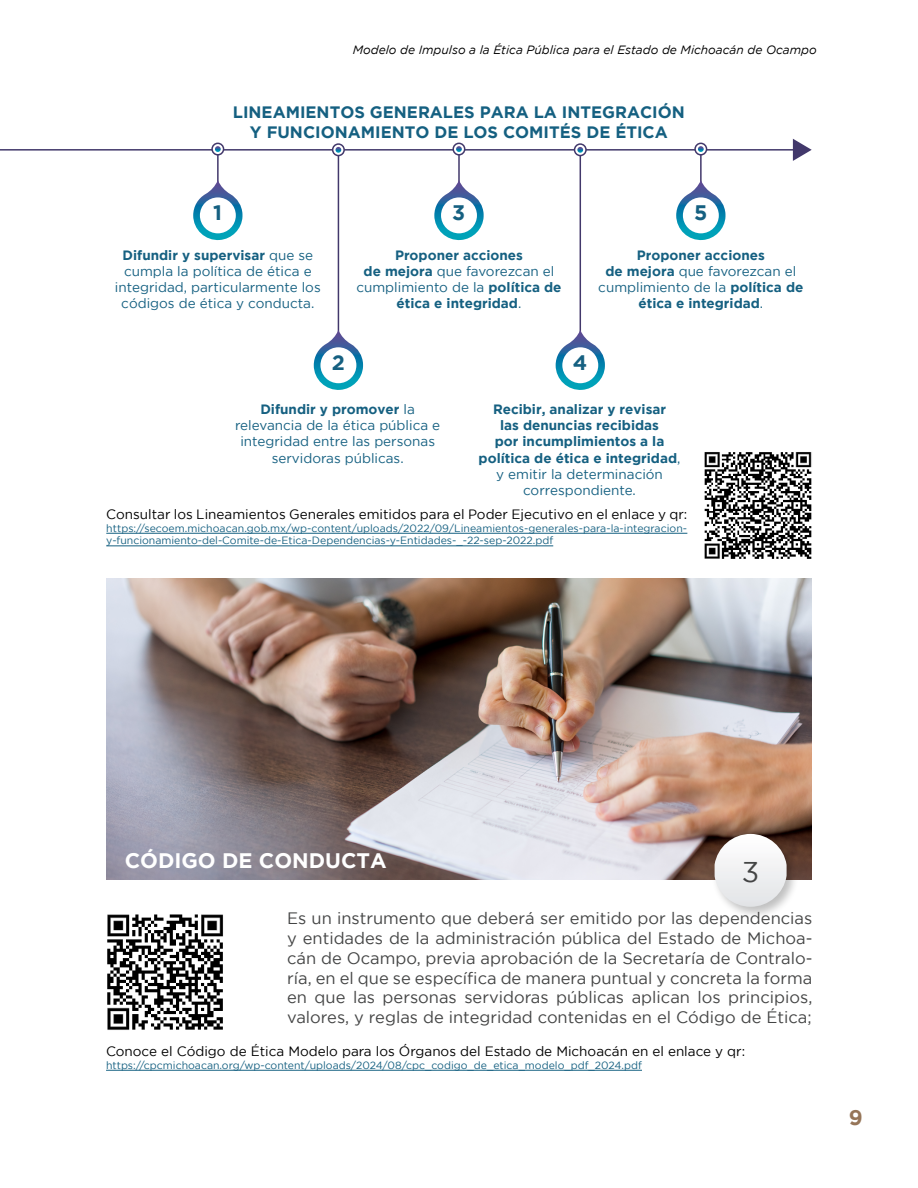
<style>
.page{position:relative;width:918px;height:1188px;background:#fff}
.page>*{position:absolute;margin:0;border:0;box-sizing:border-box;transform-origin:0 0}
.t1{font:28.5px "Gotham";color:#444545}
.t2{font:700 21px "Gotham";color:#fff}
.t3{font:700 21px "Gotham";color:#156081}
.t4{font:700 21px "Gotham";color:#967558}
.t5{font:16.5px/19.8px "Gotham";color:#444545;text-align:justify}
.t6{font:700 16.5px/19.8px "Gotham";color:#156081;text-align:center}
.t7{font:700 13.5px/16.2px "Gotham";color:#156081;text-align:center}
.t8{font:13.5px/16.2px "Gotham";color:#156081;text-align:center}
.t9{font:13.5px "Gotham";color:#000}
.t10{font:italic 12px "Gotham";color:#000}
.t11{font:10.5px/12.6px "Gotham";color:#156081}
.s1{font-weight:700}
.s2{font-weight:400}
</style>
<div class="page">
<hr style="left:0;top:149px;width:796px;height:2px;background:#42386b">
<svg style="left:793px;top:139px;width:19px;height:22px"></svg>
<hr style="left:106px;top:533px;width:581px;height:1px;background:#156081">
<hr style="left:106px;top:546px;width:447px;height:1px;background:#156081">
<div style="left:212px;top:143px;width:12px;height:12px;background:#fff;border-radius:50%"></div>
<div style="left:211px;top:143px;width:13px;height:13px;border:2px solid #42386b;border-radius:50%"></div>
<hr style="left:217px;top:155px;width:2px;height:34px;background:#42386b">
<svg style="left:193px;top:180px;width:49px;height:61px"></svg>
<div style="left:200px;top:197px;width:36px;height:36px;background:#fff;border-radius:50%"></div>
<svg style="left:215px;top:146px;width:6px;height:6px"></svg>
<div style="left:453px;top:143px;width:12px;height:12px;background:#fff;border-radius:50%"></div>
<div style="left:452px;top:143px;width:13px;height:13px;border:2px solid #42386b;border-radius:50%"></div>
<hr style="left:458px;top:155px;width:2px;height:34px;background:#42386b">
<svg style="left:434px;top:180px;width:50px;height:61px"></svg>
<div style="left:441px;top:197px;width:36px;height:36px;background:#fff;border-radius:50%"></div>
<svg style="left:456px;top:146px;width:6px;height:6px"></svg>
<div style="left:695px;top:143px;width:12px;height:12px;background:#fff;border-radius:50%"></div>
<div style="left:694px;top:143px;width:13px;height:13px;border:2px solid #42386b;border-radius:50%"></div>
<hr style="left:700px;top:155px;width:2px;height:34px;background:#42386b">
<svg style="left:676px;top:180px;width:49px;height:61px"></svg>
<div style="left:683px;top:197px;width:36px;height:36px;background:#fff;border-radius:50%"></div>
<svg style="left:698px;top:146px;width:6px;height:6px"></svg>
<div style="left:332px;top:143px;width:13px;height:13px;border:2px solid #42386b;border-radius:50%"></div>
<div style="left:574px;top:143px;width:13px;height:13px;border:2px solid #42386b;border-radius:50%"></div>
<hr style="left:338px;top:156px;width:1px;height:183px;background:#42386b">
<hr style="left:580px;top:156px;width:1px;height:183px;background:#42386b">
<svg style="left:314px;top:330px;width:49px;height:60px"></svg>
<svg style="left:556px;top:330px;width:49px;height:60px"></svg>
<div style="left:320px;top:347px;width:36px;height:36px;background:#fff;border-radius:50%"></div>
<div style="left:562px;top:347px;width:36px;height:36px;background:#fff;border-radius:50%"></div>
<svg style="left:336px;top:147px;width:5px;height:6px"></svg>
<svg style="left:577px;top:147px;width:6px;height:6px"></svg>
<img style="left:106px;top:578px;width:705px;height:302px">
<div style="left:711px;top:830px;width:88px;height:89px;background:#000;opacity:.25"></div>
<svg style="left:715px;top:834px;width:72px;height:73px"></svg>
<img style="left:704px;top:452px;width:108px;height:107px">
<img style="left:107px;top:914px;width:117px;height:116px">
<hr style="left:106px;top:1070px;width:536px;height:1px;background:#156081">
<p class="t10" style="left:353px;top:43px;width:466px">Modelo de Impulso a la Ética Pública para el Estado de Michoacán de Ocampo</p>
<p class="t6" style="left:233px;top:102px;width:454px">LINEAMIENTOS GENERALES PARA LA INTEGRACIÓN<br>Y FUNCIONAMIENTO DE LOS COMITÉS DE ÉTICA</p>
<p class="t3" style="left:213px;top:201px;width:10px">1</p>
<p class="t3" style="left:452px;top:201px;width:15px">3</p>
<p class="t3" style="left:694px;top:201px;width:15px">5</p>
<p class="t8" style="left:115px;top:247px;width:207px"><span class="s1">Difundir y supervisar</span> que se cumpla la política de ética e integridad, particularmente los códigos de ética y conducta.</p>
<p class="t7" style="left:356px;top:247px;width:207px">Proponer acciones<br>de mejora <span class="s2">que favorezcan el cumplimiento de la</span> política de ética e integridad<span class="s2">.</span></p>
<p class="t7" style="left:598px;top:247px;width:207px">Proponer acciones<br>de mejora <span class="s2">que favorezcan el cumplimiento de la</span> política de ética e integridad<span class="s2">.</span></p>
<p class="t3" style="left:332px;top:351px;width:15px">2</p>
<p class="t3" style="left:573px;top:351px;width:16px">4</p>
<p class="t8" style="left:235px;top:401px;width:207px"><span class="s1">Difundir y promover</span> la relevancia de la ética pública e integridad entre las personas servidoras públicas.</p>
<p class="t7" style="left:479px;top:401px;width:203px">Recibir, analizar y revisar<br>las denuncias recibidas<br>por incumplimientos a la política de ética e integridad<span class="s2">, y emitir la determinación correspondiente.</span></p>
<p class="t9" style="left:106px;top:507px;width:583px">Consultar los Lineamientos Generales emitidos para el Poder Ejecutivo en el enlace y qr:</p>
<p class="t11" style="left:106px;top:522px;width:582px">https://secoem.michoacan.gob.mx/wp-content/uploads/2022/09/Lineamientos-generales-para-la-integracion&shy;y-funcionamiento-del-Comite-de-Etica-Dependencias-y-Entidades-_-22-sep-2022.pdf</p>
<p class="t2" style="left:125px;top:848px;width:264px">CÓDIGO DE CONDUCTA</p>
<h1 class="t1" style="left:742px;top:857px;width:19px">3</h1>
<p class="t5" style="left:287px;top:908px;width:527px">Es un instrumento que deberá ser emitido por las dependencias y entidades de la administración pública del Estado de Michoa&shy;cán de Ocampo, previa aprobación de la Secretaría de Contralo&shy;ría, en el que se específica de manera puntual y concreta la forma en que las personas servidoras públicas aplican los principios, valores, y reglas de integridad contenidas en el Código de Ética;</p>
<p class="t9" style="left:106px;top:1044px;width:641px">Conoce el Código de Ética Modelo para los Órganos del Estado de Michoacán en el enlace y qr:</p>
<p class="t11" style="left:106px;top:1059px;width:537px">https://cpcmichoacan.org/wp-content/uploads/2024/08/cpc_codigo_de_etica_modelo_pdf_2024.pdf</p>
<p class="t4" style="left:849px;top:1106px;width:15px">9</p>
</div>
